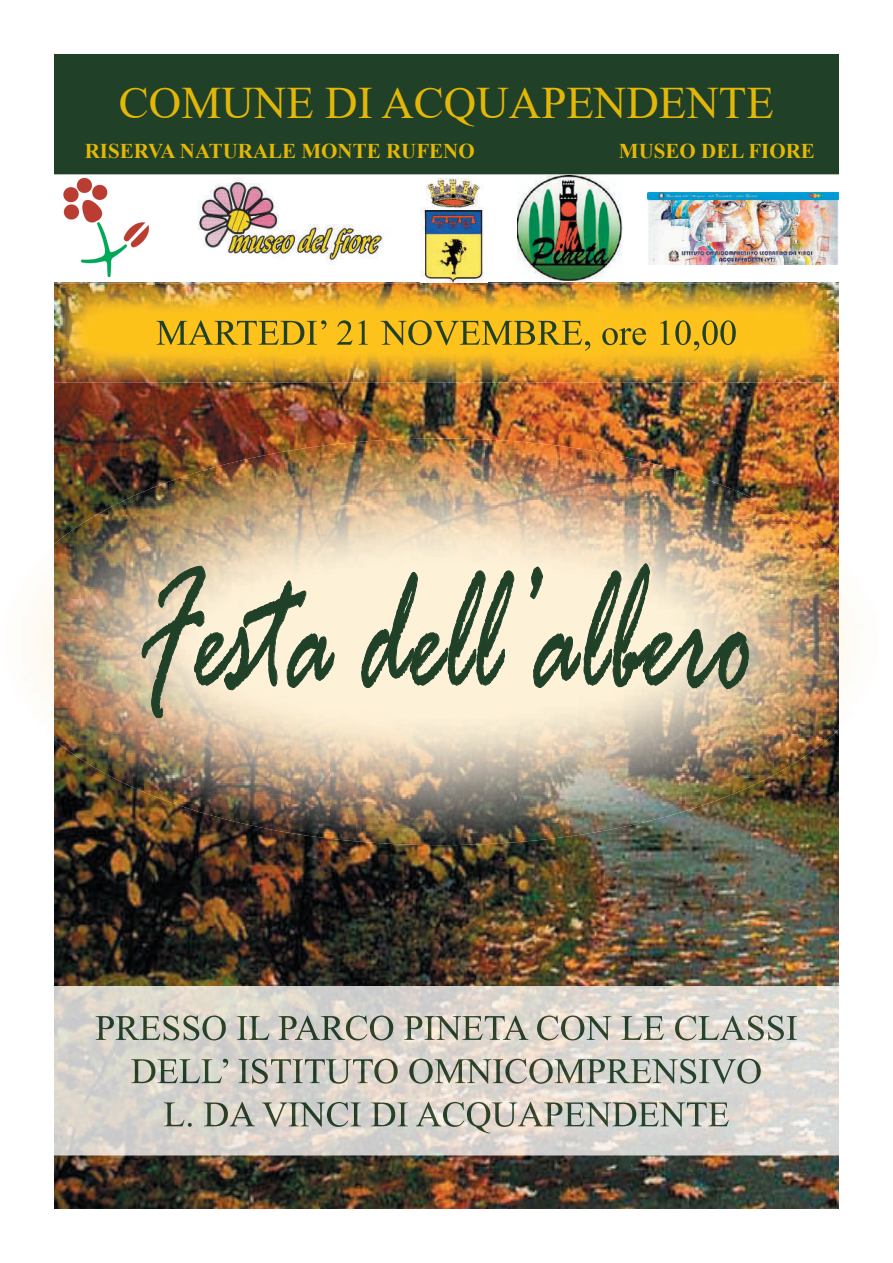
<style>
.page{position:relative;width:893px;height:1263px;background:#fff}
.page>*{position:absolute;margin:0;border:0;box-sizing:border-box;transform-origin:0 0}
.t1{font:italic 189px "Rage";color:#204028;scale:.57 1}
.t2{font:45px "Times New Roman";color:#e3b707}
.t3{font:700 21px "Times New Roman";color:#e3b707}
</style>
<div class="page">
<img style="left:54px;top:282px;width:785px;height:927px">
<div style="left:54px;top:54px;width:785px;height:120px;background:#204028"></div>
<svg style="left:54px;top:174px;width:785px;height:91px"></svg>
<img style="left:518px;top:176px;width:105px;height:105px">
<img style="left:420px;top:179px;width:68px;height:104px">
<img style="left:54px;top:283px;width:785px;height:100px">
<img style="left:420px;top:283px;width:68px;height:1px">
<img style="left:156px;top:320px;width:580px;height:31px">
<img style="left:193px;top:176px;width:196px;height:88px">
<img style="left:648px;top:192px;width:191px;height:72px">
<img style="left:61px;top:176px;width:91px;height:101px">
<img style="left:105px;top:438px;width:630px;height:407px">
<img style="left:54px;top:488px;width:53px;height:308px">
<img style="left:733px;top:488px;width:106px;height:308px">
<svg style="left:141px;top:566px;width:194px;height:152px;background:#e6dbc1"></svg>
<svg style="left:361px;top:570px;width:153px;height:118px;background:#e7dfc6"></svg>
<svg style="left:530px;top:563px;width:219px;height:126px;background:#e3d9bf"></svg>
<img style="left:54px;top:986px;width:785px;height:169px">
<img style="left:96px;top:1015px;width:701px;height:25px">
<img style="left:131px;top:1059px;width:630px;height:25px">
<img style="left:164px;top:1102px;width:565px;height:31px">
<h2 class="t2" style="left:119px;top:72px;width:656px">COMUNE DI ACQUAPENDENTE</h2>
<p class="t3" style="left:85px;top:136px;width:391px">RISERVA NATURALE MONTE RUFENO</p>
<p class="t3" style="left:619px;top:136px;width:198px">MUSEO DEL FIORE</p>
<h1 class="t1" style="left:139px;top:533px;width:1081px">Festa dell’albero</h1>
</div>
